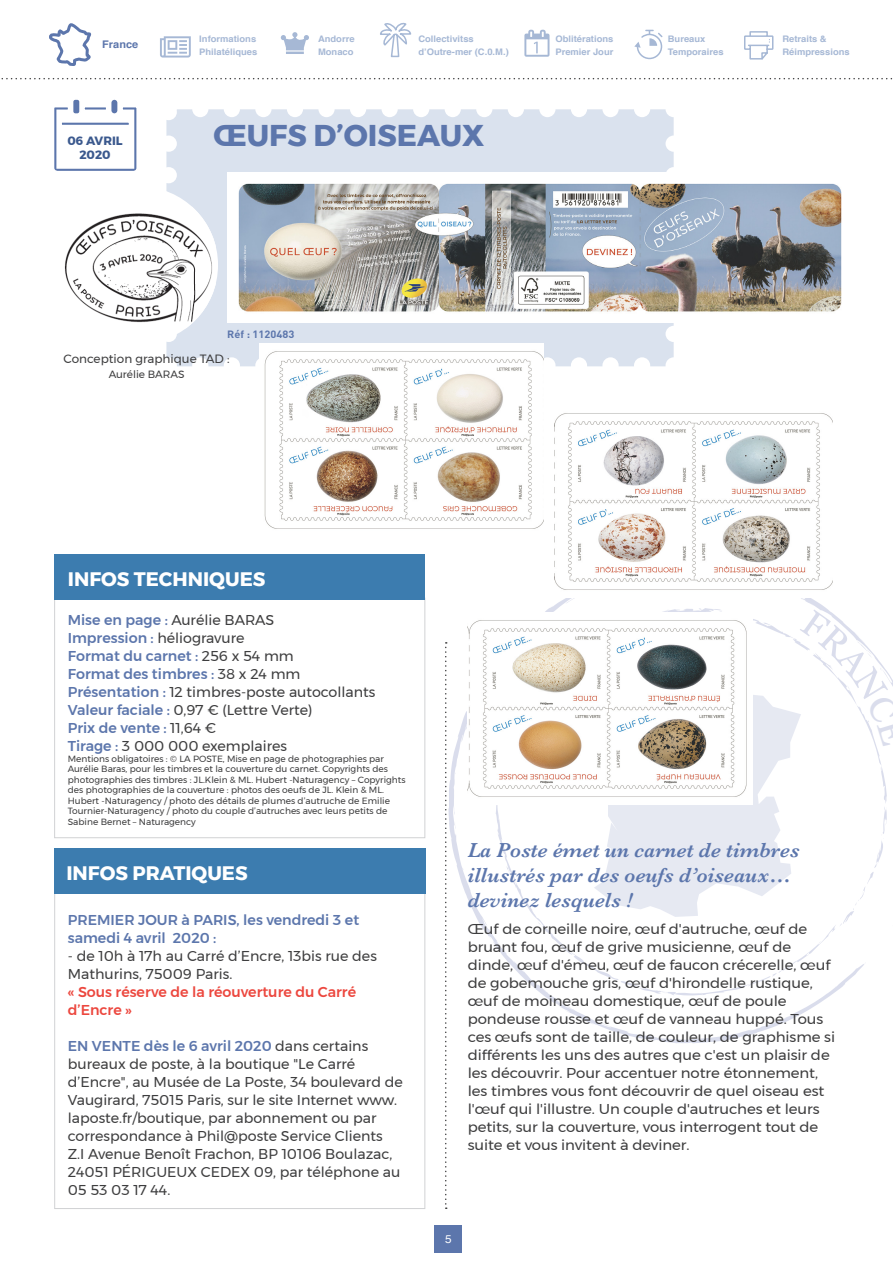
<style>
.page{position:relative;width:893px;height:1263px;background:#fff}
.page>*{position:absolute;margin:0;border:0;box-sizing:border-box;transform-origin:0 0}
.t1{font:700 30px "Montserrat";color:#5c76ac}
.Chapô{font:italic 600 21px/25.2px "Baskerville";color:#5c76ac}
.t2{font:700 19.5px "Montserrat";color:#fff}
.texte_courant{font:14.25px/18px "Montserrat";letter-spacing:-.005em;color:#3e3e3f;scale:1.04 1}
.Infos{font:14.25px/18px "Montserrat";color:#3e3e3f}
.Infos-2{font:500 14.25px/18px "Montserrat";color:#5c76ac}
.Infos-3{font:500 14.25px/18px "Montserrat";color:#ec473e}
.TAD{font:12px "Montserrat";color:#3e3e3f}
.t3{font:700 12px "Montserrat";color:#3b598e}
.t4{font:11.25px "Helvetica";color:#fff;scale:1.04 1}
.TAD-2{font:10.5px "Montserrat";color:#3e3e3f}
.t5{font:700 10.5px "DIN";color:#5c76ac;scale:1.04 1}
.t6{font:700 10.5px "Helvetica";color:#5c76ac;scale:1.04 1}
.Infos-4{font:9px/10.5px "Montserrat";color:#3e3e3f}
.t7{font:700 9px/13px "Helvetica";color:#a6b8d5;scale:1.04 1}
.s1{font-weight:500;color:#5c76ac}
.s2{font-weight:400;color:#3e3e3f}
</style>
<div class="page">
<div style="left:435px;top:1225px;width:27px;height:27px;background:#5c76ac"></div>
<svg style="left:166px;top:257px;width:508px;height:109px;background:#dce4ef"></svg>
<svg style="left:464px;top:598px;width:367px;height:445px"></svg>
<svg style="left:796px;top:598px;width:8px;height:3px"></svg>
<svg style="left:445px;top:642px;width:19px;height:567px"></svg>
<div style="left:61px;top:186px;width:157px;height:158px;background:#fff;border-radius:50%"></div>
<img style="left:64px;top:257px;width:152px;height:71px">
<div style="left:54px;top:848px;width:371px;height:45px;background:#3c7caf"></div>
<div style="left:54px;top:554px;width:371px;height:46px;background:#3c7caf"></div>
<svg style="left:1px;top:22px;width:892px;height:235px"></svg>
<img style="left:227px;top:173px;width:625px;height:150px">
<img style="left:259px;top:344px;width:285px;height:185px">
<img style="left:554px;top:413px;width:279px;height:177px">
<img style="left:468px;top:612px;width:27px;height:192px">
<svg style="left:495px;top:608px;width:398px;height:387px"></svg>
<p class="t7" style="left:555px;top:32px;width:57px">Oblitérations<br>Premier Jour</p>
<p class="t7" style="left:782px;top:32px;width:66px">Retraits &amp;<br>Réimpressions</p>
<p class="t7" style="left:199px;top:32px;width:57px">Informations<br>Philatéliques</p>
<p class="t7" style="left:418px;top:32px;width:88px">Collectivitss d’Outre-mer (C.0.M.)</p>
<p class="t6" style="left:102px;top:36px;width:36px">France</p>
<p class="t7" style="left:668px;top:32px;width:55px">Bureaux<br>Temporaires</p>
<p class="t7" style="left:318px;top:32px;width:37px">Andorre<br>Monaco</p>
<p class="t3" style="left:67px;top:131px;width:57px">06 AVRIL</p>
<p class="t3" style="left:79px;top:145px;width:33px">2020</p>
<p class="t1" style="left:213px;top:111px;width:272px">ŒUFS D’OISEAUX</p>
<p class="t5" style="left:227px;top:327px;width:66px">Réf : 1120483</p>
<p class="TAD" style="left:64px;top:350px;width:167px">Conception graphique TAD :</p>
<p class="TAD-2" style="left:109px;top:366px;width:77px">Aurélie BARAS</p>
<p class="t2" style="left:68px;top:563px;width:199px">INFOS TECHNIQUES</p>
<p class="Infos" style="left:68px;top:611px;width:208px"><span class="s1">Mise en page :</span> Aurélie BARAS</p>
<p class="Infos" style="left:68px;top:629px;width:178px"><span class="s1">Impression :</span> héliogravure</p>
<p class="Infos-2" style="left:68px;top:647px;width:228px">Format du carnet : <span class="s2">256 x 54 mm</span></p>
<p class="Infos-2" style="left:68px;top:665px;width:234px">Format des timbres : <span class="s2">38 x 24 mm</span></p>
<p class="Infos" style="left:68px;top:683px;width:309px"><span class="s1">Présentation :</span> 12 timbres-poste autocollants</p>
<p class="Infos" style="left:68px;top:701px;width:246px"><span class="s1">Valeur faciale :</span> 0,97 € (Lettre Verte)</p>
<p class="Infos-2" style="left:68px;top:719px;width:150px">Prix de vente : <span class="s2">11,64 €</span></p>
<p class="Infos" style="left:68px;top:737px;width:221px"><span class="s1">Tirage :</span> 3 000 000 exemplaires</p>
<p class="Infos-4" style="left:68px;top:753px;width:339px">Mentions obligatoires : © LA POSTE, Mise en page de photographies par Aurélie Baras, pour les timbres et la couverture du carnet. Copyrights des photographies des timbres : JL.Klein &amp; ML. Hubert -Naturagency – Copyrights des photographies de la couverture : photos des oeufs de JL. Klein &amp; ML.<br>Hubert -Naturagency / photo des détails de plumes d’autruche de Emilie Tournier-Naturagency / photo du couple d’autruches avec leurs petits de Sabine Bernet – Naturagency</p>
<p class="t2" style="left:66px;top:857px;width:183px">INFOS PRATIQUES</p>
<p class="Infos-2" style="left:68px;top:911px;width:293px">PREMIER JOUR à PARIS, les vendredi 3 et samedi 4 avril 2020 :</p>
<p class="Infos" style="left:68px;top:947px;width:311px">- de 10h à 17h au Carré d’Encre, 13bis rue des<br>Mathurins, 75009 Paris.</p>
<p class="Infos-3" style="left:68px;top:983px;width:290px">« Sous réserve de la réouverture du Carré d’Encre »</p>
<p class="Infos" style="left:68px;top:1037px;width:337px"><span class="s1">EN VENTE dès le 6 avril 2020</span> dans certains bureaux de poste, à la boutique "Le Carré d’Encre", au Musée de La Poste, 34 boulevard de Vaugirard, 75015 Paris, sur le site Internet www. laposte.fr/boutique, par abonnement ou par correspondance à Phil@poste Service Clients Z.I Avenue Benoît Frachon, BP 10106 Boulazac, 24051 PÉRIGUEUX CEDEX 09, par téléphone au 05 53 03 17 44.</p>
<p class="Chapô" style="left:468px;top:838px;width:333px">La Poste émet un carnet de timbres illustrés par des oeufs d’oiseaux… devinez lesquels !</p>
<p class="texte_courant" style="left:468px;top:920px;width:355px">Œuf de corneille noire, œuf d'autruche, œuf de bruant fou, œuf de grive musicienne, œuf de dinde, œuf d'émeu, œuf de faucon crécerelle, œuf de gobemouche gris, œuf d'hirondelle rustique, œuf de moineau domestique, œuf de poule pondeuse rousse et œuf de vanneau huppé. Tous ces œufs sont de taille, de couleur, de graphisme si différents les uns des autres que c'est un plaisir de les découvrir. Pour accentuer notre étonnement, les timbres vous font découvrir de quel oiseau est l'œuf qui l'illustre. Un couple d'autruches et leurs petits, sur la couverture, vous interrogent tout de suite et vous invitent à deviner.</p>
<p class="t4" style="left:445px;top:1230px;width:8px">5</p>
</div>
